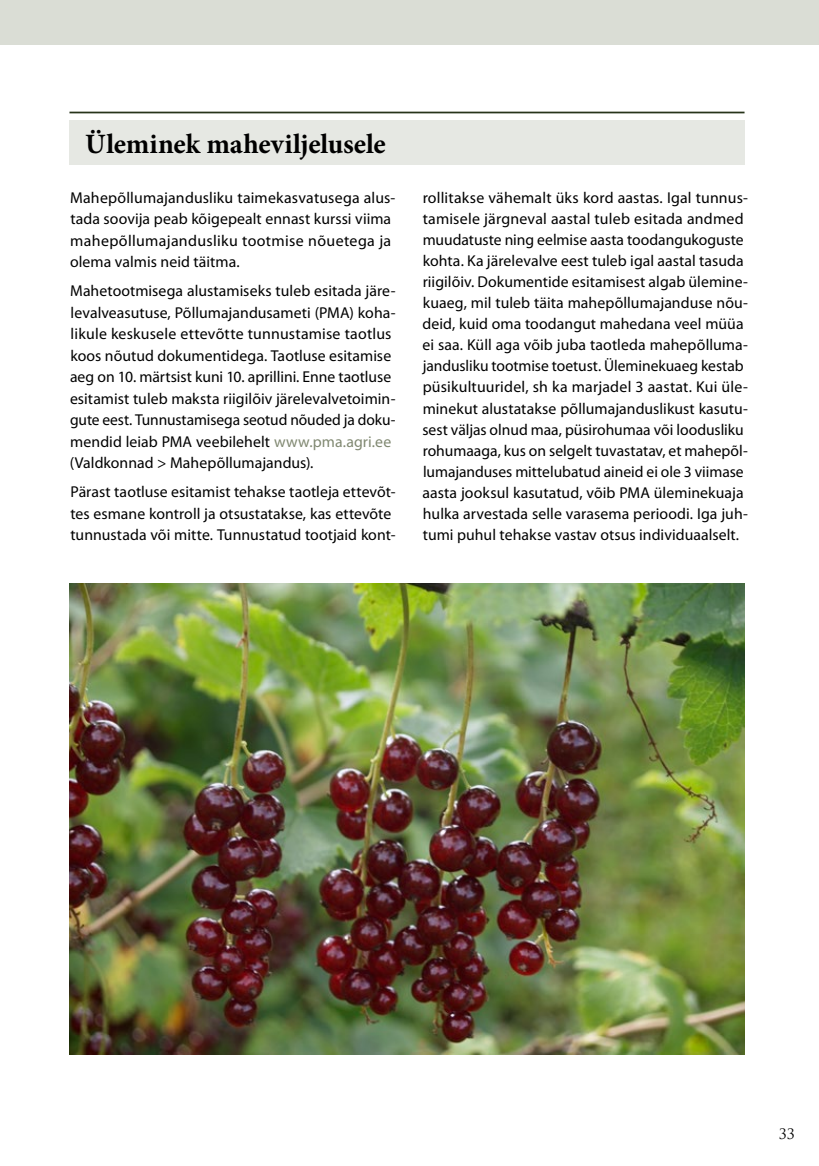
<style>
.page{position:relative;width:819px;height:1166px;background:#fff}
.page>*{position:absolute;margin:0;border:0;box-sizing:border-box;transform-origin:0 0}
.Heading_1{font:700 28px "Minion Pro";letter-spacing:-.005em;color:#000}
.tekst2{font:15.75px/21px "Myriad Pro";letter-spacing:.005em;color:#000}
.t1{font:14px "Trajan Pro";color:#000}
.s1{color:#808871}
</style>
<div class="page">
<div style="left:0;top:0;width:819px;height:45px;background:#daddd5"></div>
<div style="left:69px;top:120px;width:675px;height:45px;background:#e6e8e3"></div>
<hr style="left:69px;top:112px;width:675px;height:1px;background:#27341a">
<img style="left:69px;top:583px;width:675px;height:471px">
<p class="Heading_1" style="left:85px;top:124px;width:302px">Üleminek maheviljelusele</p>
<p class="tekst2" style="left:70px;top:187px;width:327px;line-height:21.5px">Mahepõllumajandusliku taimekasvatusega alus&shy;tada soovija peab kõigepealt ennast kurssi viima mahepõllumajandusliku tootmise nõuetega ja olema valmis neid täitma.</p>
<p class="tekst2" style="left:70px;top:280px;width:327px;line-height:21.5px">Mahetootmisega alustamiseks tuleb esitada järe&shy;levalveasutuse, Põllumajandusameti (PMA) koha&shy;likule keskusele ettevõtte tunnustamise taotlus koos nõutud dokumentidega. Taotluse esitamise aeg on 10. märtsist kuni 10. aprillini. Enne taotluse esitamist tuleb maksta riigilõiv järelevalvetoimin&shy;gute eest. Tunnustamisega seotud nõuded ja doku&shy;mendid leiab PMA veebilehelt <span class="s1">www.pma.agri.ee </span>(Valdkonnad &gt; Mahepõllumajandus).</p>
<p class="tekst2" style="left:70px;top:481px;width:326px;line-height:21.5px">Pärast taotluse esitamist tehakse taotleja ettevõt&shy;tes esmane kontroll ja otsustatakse, kas ettevõte tunnustada või mitte. Tunnustatud tootjaid kont-</p>
<p class="tekst2" style="left:422px;top:187px;width:327px">rollitakse vähemalt üks kord aastas. Igal tunnus&shy;tamisele järgneval aastal tuleb esitada andmed muudatuste ning eelmise aasta toodangukoguste kohta. Ka järelevalve eest tuleb igal aastal tasuda riigilõiv. Dokumentide esitamisest algab ülemine&shy;kuaeg, mil tuleb täita mahepõllumajanduse nõu&shy;deid, kuid oma toodangut mahedana veel müüa ei saa. Küll aga võib juba taotleda mahepõlluma&shy;jandusliku tootmise toetust. Üleminekuaeg kestab püsikultuuridel, sh ka marjadel 3 aastat. Kui üle&shy;minekut alustatakse põllumajanduslikust kasutu&shy;sest väljas olnud maa, püsirohumaa või loodusliku rohumaaga, kus on selgelt tuvastatav, et mahepõl&shy;lumajanduses mittelubatud aineid ei ole 3 viimase aasta jooksul kasutatud, võib PMA üleminekuaja hulka arvestada selle varasema perioodi. Iga juh&shy;tumi puhul tehakse vastav otsus individuaalselt.</p>
<p class="t1" style="left:778px;top:1125px;width:18px">33</p>
</div>
